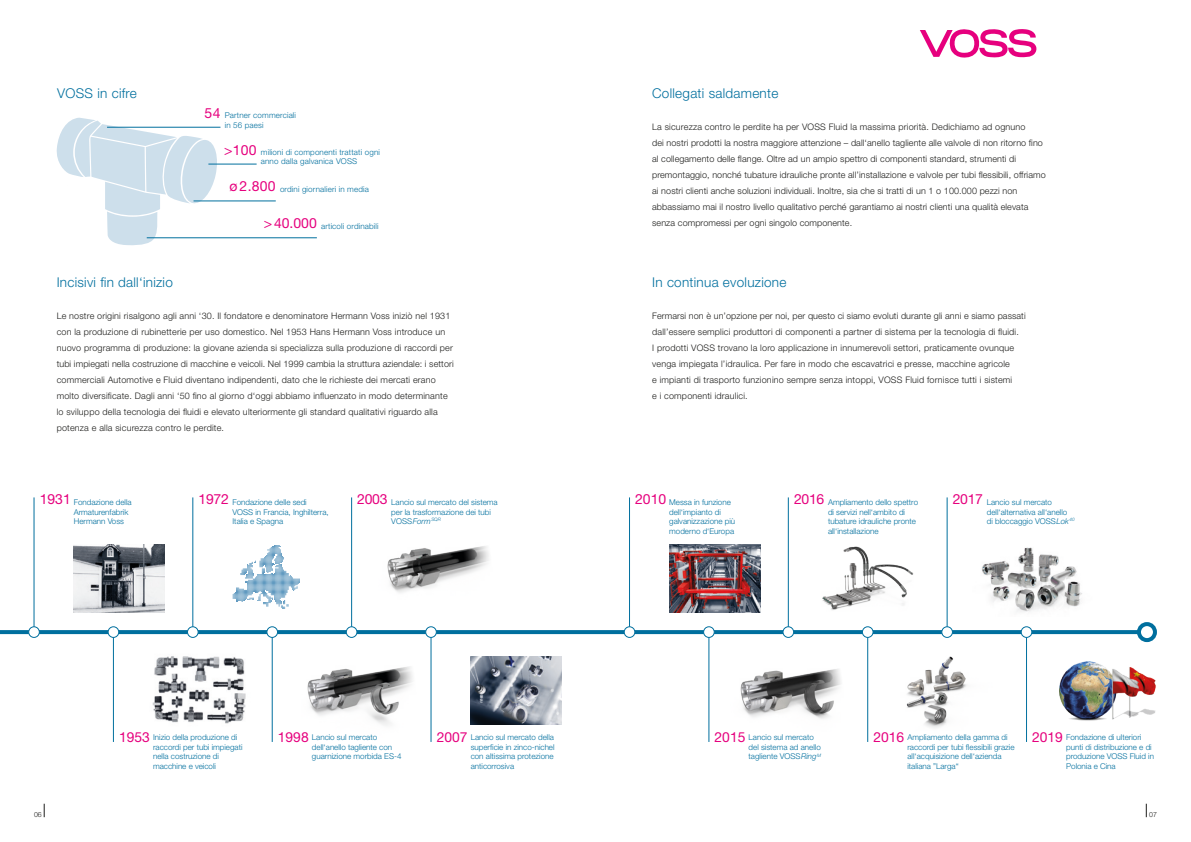
<style>
.page{position:relative;width:1191px;height:842px;background:#fff}
.page>*{position:absolute;margin:0;border:0;box-sizing:border-box;transform-origin:0 0}
.t1{font:14px "Helvetica Neue LT Pro";color:#e6007e}
.t2{font:13.9px "Helvetica Neue LT Pro";color:#e6007e}
.t3{font:13.9px "Helvetica Neue LT Pro";color:#e6007e}
.t4{font:300 13.5px "Helvetica Neue LT Pro";letter-spacing:.02em;color:#006f9e}
.t5{font:300 9px/16px "Helvetica Neue LT Pro";letter-spacing:.02em;color:#1d1d1b}
.t6{font:300 8px/9.6px "Helvetica Neue LT Pro";color:#006f9e}
.t7{font:300 8px/9.6px "Helvetica Neue LT Pro";letter-spacing:.02em;color:#006f9e}
.t8{font:300 7px "Helvetica Neue LT Pro";color:#1d1d1b}
.s1{font-style:italic}
</style>
<div class="page">
<svg style="left:44px;top:804px;width:1px;height:13px"></svg>
<hr style="left:107px;top:127px;width:113px;height:1px;background:#006f9e">
<hr style="left:208px;top:164px;width:49px;height:1px;background:#006f9e">
<hr style="left:193px;top:201px;width:83px;height:1px;background:#006f9e">
<hr style="left:147px;top:237px;width:170px;height:1px;background:#006f9e">
<svg style="left:1146px;top:804px;width:1px;height:13px"></svg>
<svg style="left:920px;top:29px;width:116px;height:29px"></svg>
<svg style="left:57px;top:118px;width:160px;height:127px"></svg>
<img style="left:152px;top:656px;width:94px;height:68px">
<img style="left:822px;top:546px;width:92px;height:64px">
<svg style="left:0;top:630px;width:1137px;height:4px;background:#0672a0"></svg>
<div style="left:1137px;top:622px;width:20px;height:20px;border:4px solid #006f9e;border-radius:50%"></div>
<img style="left:387px;top:546px;width:102px;height:47px">
<img style="left:307px;top:666px;width:106px;height:60px">
<img style="left:740px;top:669px;width:101px;height:50px">
<hr style="left:351px;top:497px;width:1px;height:135px;background:#006f9e">
<div style="left:346px;top:627px;width:11px;height:10px;background:#fff;border-radius:50%"></div>
<div style="left:346px;top:626px;width:11px;height:12px;border:1px solid #006f9e;border-radius:50%"></div>
<hr style="left:946px;top:497px;width:1px;height:135px;background:#006f9e">
<hr style="left:113px;top:632px;width:1px;height:110px;background:#006f9e">
<div style="left:108px;top:627px;width:11px;height:10px;background:#fff;border-radius:50%"></div>
<div style="left:108px;top:626px;width:11px;height:12px;border:1px solid #006f9e;border-radius:50%"></div>
<hr style="left:708px;top:632px;width:1px;height:110px;background:#006f9e">
<div style="left:703px;top:627px;width:11px;height:10px;background:#fff;border-radius:50%"></div>
<div style="left:703px;top:626px;width:11px;height:12px;border:1px solid #006f9e;border-radius:50%"></div>
<hr style="left:34px;top:497px;width:1px;height:135px;background:#006f9e">
<div style="left:29px;top:627px;width:10px;height:10px;background:#fff;border-radius:50%"></div>
<div style="left:28px;top:626px;width:12px;height:12px;border:1px solid #006f9e;border-radius:50%"></div>
<img style="left:74px;top:544px;width:90px;height:68px">
<hr style="left:629px;top:497px;width:1px;height:135px;background:#006f9e">
<div style="left:624px;top:627px;width:11px;height:10px;background:#fff;border-radius:50%"></div>
<div style="left:624px;top:626px;width:11px;height:12px;border:1px solid #006f9e;border-radius:50%"></div>
<hr style="left:192px;top:497px;width:1px;height:135px;background:#006f9e">
<div style="left:187px;top:627px;width:11px;height:10px;background:#fff;border-radius:50%"></div>
<div style="left:187px;top:626px;width:11px;height:12px;border:1px solid #006f9e;border-radius:50%"></div>
<svg style="left:233px;top:545px;width:67px;height:64px"></svg>
<hr style="left:788px;top:497px;width:1px;height:135px;background:#006f9e">
<div style="left:783px;top:627px;width:10px;height:10px;background:#fff;border-radius:50%"></div>
<div style="left:782px;top:626px;width:12px;height:12px;border:1px solid #006f9e;border-radius:50%"></div>
<img style="left:670px;top:544px;width:90px;height:68px">
<hr style="left:272px;top:632px;width:1px;height:110px;background:#006f9e">
<div style="left:267px;top:627px;width:10px;height:10px;background:#fff;border-radius:50%"></div>
<div style="left:266px;top:626px;width:12px;height:12px;border:1px solid #006f9e;border-radius:50%"></div>
<hr style="left:867px;top:632px;width:1px;height:110px;background:#006f9e">
<div style="left:862px;top:627px;width:11px;height:10px;background:#fff;border-radius:50%"></div>
<div style="left:862px;top:626px;width:11px;height:12px;border:1px solid #006f9e;border-radius:50%"></div>
<img style="left:471px;top:656px;width:90px;height:68px">
<hr style="left:431px;top:632px;width:1px;height:110px;background:#006f9e">
<div style="left:426px;top:627px;width:10px;height:10px;background:#fff;border-radius:50%"></div>
<div style="left:425px;top:626px;width:12px;height:12px;border:1px solid #006f9e;border-radius:50%"></div>
<img style="left:982px;top:547px;width:100px;height:65px">
<img style="left:1084px;top:638px;width:72px;height:83px">
<img style="left:891px;top:616px;width:193px;height:126px">
<p class="t4" style="left:57px;top:84px;width:81px">VOSS in cifre</p>
<p class="t4" style="left:652px;top:84px;width:128px">Collegati saldamente</p>
<p class="t5" style="left:652px;top:118px;width:395px">La sicurezza contro le perdite ha per VOSS Fluid la massima priorità. Dedichiamo ad ognuno<br>dei nostri prodotti la nostra maggiore attenzione – dall‘anello tagliente alle valvole di non ritorno fino al collegamento delle flange. Oltre ad un ampio spettro di componenti standard, strumenti di premontaggio, nonché tubature idrauliche pronte all’installazione e valvole per tubi flessibili, offriamo ai nostri clienti anche soluzioni individuali. Inoltre, sia che si tratti di un 1 o 100.000 pezzi non abbassiamo mai il nostro livello qualitativo perché garantiamo ai nostri clienti una qualità elevata senza compromessi per ogni singolo componente.</p>
<p class="t1" style="left:205px;top:104px;width:17px">54</p>
<p class="t7" style="left:225px;top:110px;width:73px">Partner commerciali in 56 paesi</p>
<p class="t1" style="left:224px;top:141px;width:34px">&gt;100</p>
<p class="t1" style="left:229px;top:178px;width:48px">ø 2.800</p>
<p class="t1" style="left:264px;top:215px;width:54px">&gt;40.000</p>
<p class="t7" style="left:261px;top:147px;width:121px">milioni di componenti trattati ogni anno dalla galvanica VOSS</p>
<p class="t7" style="left:280px;top:184px;width:90px">ordini giornalieri in media</p>
<p class="t7" style="left:321px;top:221px;width:59px">articoli ordinabili</p>
<p class="t4" style="left:57px;top:274px;width:118px">Incisivi fin dall‘inizio</p>
<p class="t5" style="left:57px;top:308px;width:398px">Le nostre origini risalgono agli anni ‘30. Il fondatore e denominatore Hermann Voss iniziò nel 1931 con la produzione di rubinetterie per uso domestico. Nel 1953 Hans Hermann Voss introduce un nuovo programma di produzione: la giovane azienda si specializza sulla produzione di raccordi per tubi impiegati nella costruzione di macchine e veicoli. Nel 1999 cambia la struttura aziendale: i settori commerciali Automotive e Fluid diventano indipendenti, dato che le richieste dei mercati erano molto diversificate. Dagli anni ‘50 fino al giorno d‘oggi abbiamo influenzato in modo determinante lo sviluppo della tecnologia dei fluidi e elevato ulteriormente gli standard qualitativi riguardo alla potenza e alla sicurezza contro le perdite.</p>
<p class="t4" style="left:652px;top:274px;width:136px">In continua evoluzione</p>
<p class="t5" style="left:652px;top:308px;width:375px">Fermarsi non è un’opzione per noi, per questo ci siamo evoluti durante gli anni e siamo passati dall’essere semplici produttori di componenti a partner di sistema per la tecnologia di fluidi.<br>I prodotti VOSS trovano la loro applicazione in innumerevoli settori, praticamente ovunque venga impiegata l’idraulica. Per fare in modo che escavatrici e presse, macchine agricole<br>e impianti di trasporto funzionino sempre senza intoppi, VOSS Fluid fornisce tutti i sistemi<br>e i componenti idraulici.</p>
<p class="t1" style="left:40px;top:490px;width:33px">1931</p>
<p class="t6" style="left:74px;top:497px;width:59px">Fondazione della<br>Armaturenfabrik<br>Hermann Voss</p>
<p class="t1" style="left:198px;top:490px;width:32px">1972</p>
<p class="t6" style="left:232px;top:497px;width:98px">Fondazione delle sedi<br>VOSS in Francia, Inghilterra,<br>Italia e Spagna</p>
<p class="t1" style="left:357px;top:490px;width:32px">2003</p>
<p class="t6" style="left:391px;top:497px;width:108px">Lancio sul mercato del sistema per la trasformazione dei tubi<br>VOSS<span class="s1">Form</span><sup>SQR</sup></p>
<p class="t1" style="left:635px;top:490px;width:33px">2010</p>
<p class="t6" style="left:669px;top:497px;width:67px">Messa in funzione dell‘impianto di galvanizzazione più moderno d‘Europa</p>
<p class="t1" style="left:794px;top:490px;width:32px">2016</p>
<p class="t6" style="left:828px;top:497px;width:92px">Ampliamento dello spettro di servizi nell‘ambito di tubature idrauliche pronte all‘installazione</p>
<p class="t1" style="left:952px;top:490px;width:32px">2017</p>
<p class="t6" style="left:986px;top:497px;width:89px">Lancio sul mercato dell‘alternativa all‘anello di bloccaggio VOSS<span class="s1">Lok</span><sup>40</sup></p>
<p class="t8" style="left:34px;top:810px;width:9px">06</p>
<p class="t2" style="left:119px;top:728px;width:32px">1953</p>
<p class="t6" style="left:153px;top:732px;width:91px">Inizio della produzione di raccordi per tubi impiegati nella costruzione di macchine e veicoli</p>
<p class="t3" style="left:714px;top:728px;width:32px">2015</p>
<p class="t6" style="left:748px;top:732px;width:74px">Lancio sul mercato del sistema ad anello tagliente VOSS<span class="s1">Ring</span><sup>M</sup></p>
<p class="t2" style="left:278px;top:728px;width:32px">1998</p>
<p class="t6" style="left:312px;top:732px;width:91px">Lancio sul mercato dell‘anello tagliente con guarnizione morbida ES-4</p>
<p class="t2" style="left:873px;top:728px;width:32px">2016</p>
<p class="t6" style="left:907px;top:732px;width:102px">Ampliamento della gamma di</p>
<p class="t2" style="left:1032px;top:728px;width:32px">2019</p>
<p class="t2" style="left:437px;top:728px;width:32px">2007</p>
<p class="t6" style="left:471px;top:732px;width:85px">Lancio sul mercato della superficie in zinco-nichel con altissima protezione anticorrosiva</p>
<p class="t6" style="left:907px;top:742px;width:109px">raccordi per tubi flessibili grazie all‘acquisizione dell‘azienda italiana ”Larga“</p>
<p class="t6" style="left:1066px;top:732px;width:89px">Fondazione di ulteriori punti di distribuzione e di produzione VOSS Fluid in<br>Polonia e Cina</p>
<p class="t8" style="left:1149px;top:810px;width:9px">07</p>
</div>
